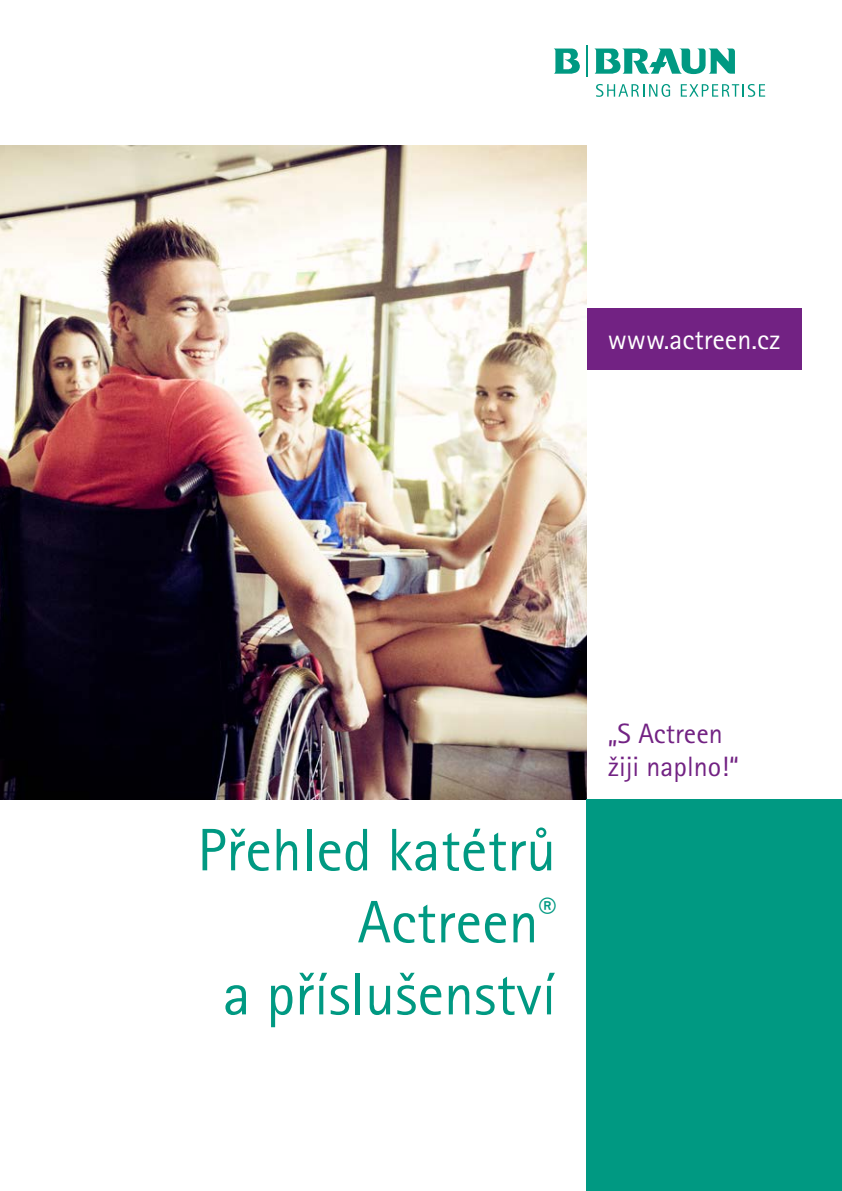
<style>
.page{position:relative;width:842px;height:1191px;background:#fff}
.page>*{position:absolute;margin:0;border:0;box-sizing:border-box;transform-origin:0 0}
.t1{font:60px/72px "Rotis Sans Serif Pro";color:#009982;text-align:right}
.t2{font:28px/33.6px "Rotis Sans Serif Pro";color:#722283}
.t3{font:28px "Rotis Sans Serif Pro";color:#fff}
</style>
<div class="page">
<div style="left:586px;top:308px;width:216px;height:62px;background:#722283"></div>
<img style="left:0;top:145px;width:586px;height:654px">
<div style="left:586px;top:799px;width:256px;height:392px;background:#009982"></div>
<svg style="left:596px;top:84px;width:74px;height:13px"></svg>
<svg style="left:681px;top:84px;width:84px;height:13px"></svg>
<svg style="left:554px;top:49px;width:26px;height:25px"></svg>
<svg style="left:594px;top:48px;width:141px;height:26px"></svg>
<hr style="left:586px;top:45px;width:1px;height:32px;background:#009982">
<p class="t3" style="left:608px;top:323px;width:174px">www.actreen.cz</p>
<p class="t1" style="left:197px;top:814px;width:360px">Přehled katétrů<br>Actreen<sup>®<br></sup>a příslušenství</p>
<p class="t2" style="left:608px;top:717px;width:133px">„S Actreen žiji naplno!“</p>
</div>
